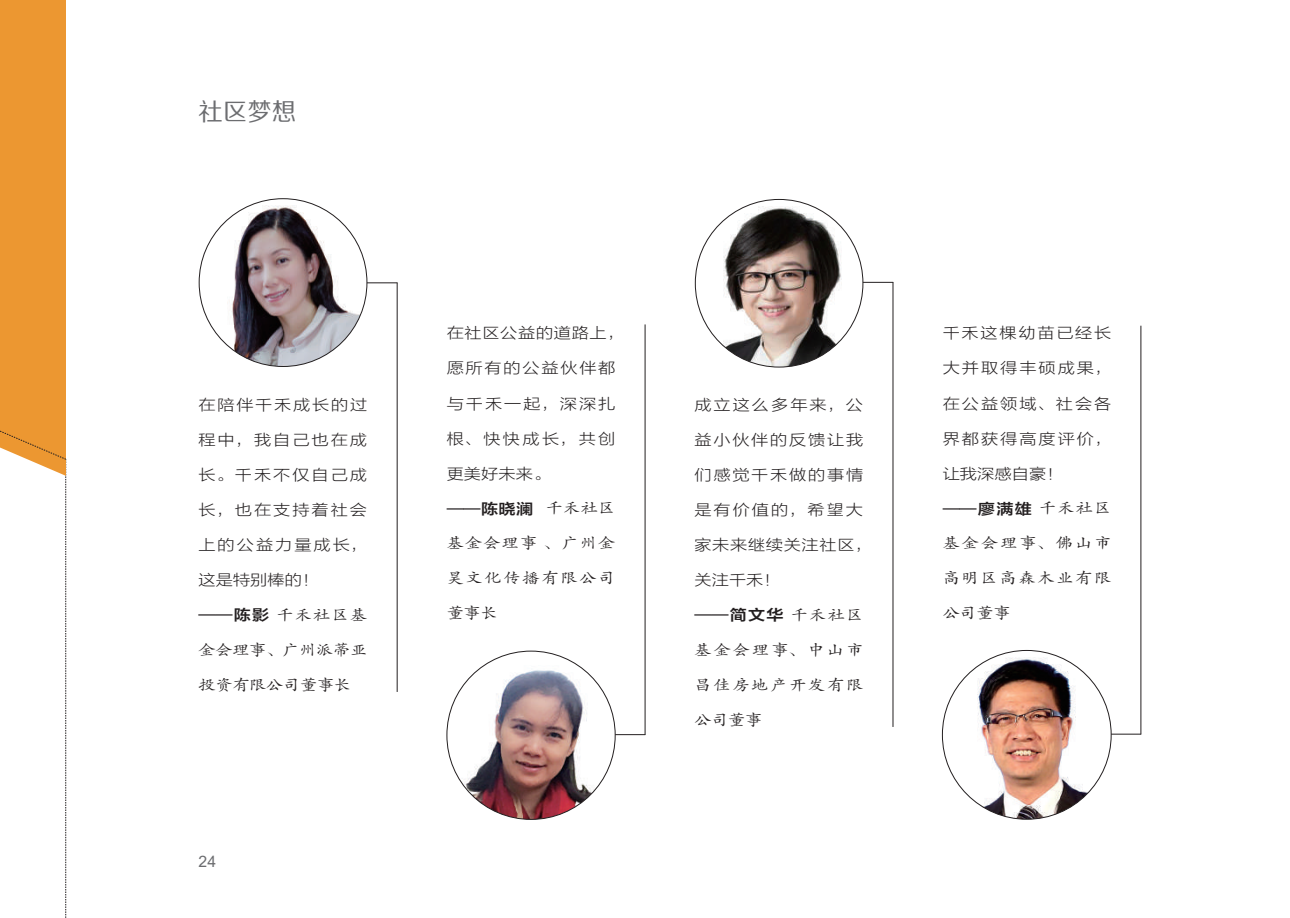
<style>
.page{position:relative;width:1290px;height:918px;background:#fff}
.page>*{position:absolute;margin:0;border:0;box-sizing:border-box;transform-origin:0 0}
.t1{font:24.5px "FZZHJW NFDS GB1 0";color:#6c6d70}
.t2{font:15.75px "Arial";color:#6c6d70}
.t3{font:14.88px "FZLTXHK NFDS GBK1 0";letter-spacing:.11em;color:#231f20;scale:1.15 1}
.t4{font:14.88px "FZKTJW GB1 0";letter-spacing:.105em;color:#231f20;scale:1.15 1}
.t5{font:14.88px "FZLTZCHK GBK1 0";letter-spacing:.075em;color:#231f20;scale:1.15 1}
.t6{font:14.88px "FZLTXHK NFDS GBK1 0";letter-spacing:.045em;color:#231f20;scale:1.15 1}
.t7{font:14.88px "FZKTJW GB1 0";letter-spacing:-.01em;color:#231f20;scale:1.15 1}
.t8{font:14.88px "FZKTJW GB1 0";letter-spacing:.125em;color:#231f20;scale:1.15 1}
.t9{font:14.88px "FZKTJW GB1 0";letter-spacing:.075em;color:#231f20;scale:1.15 1}
.s1{font-family:"FZLTZCHK GBK1 0"}
.s2{font-family:"FZKTJW GB1 0"}
</style>
<div class="page">
<svg style="left:0;top:0;width:67px;height:918px"></svg>
<hr style="left:340px;top:282px;width:57px;height:1px;background:#231f20">
<hr style="left:397px;top:283px;width:1px;height:409px;background:#231f20">
<hr style="left:836px;top:282px;width:57px;height:1px;background:#231f20">
<hr style="left:893px;top:282px;width:1px;height:445px;background:#231f20">
<hr style="left:645px;top:324px;width:1px;height:411px;background:#231f20">
<hr style="left:588px;top:734px;width:57px;height:1px;background:#231f20">
<hr style="left:1140px;top:326px;width:1px;height:408px;background:#231f20">
<hr style="left:1084px;top:734px;width:57px;height:1px;background:#231f20">
<img style="left:199px;top:199px;width:168px;height:167px;border-radius:84px">
<img style="left:447px;top:651px;width:168px;height:168px;border-radius:84px">
<img style="left:695px;top:199px;width:168px;height:168px;border-radius:84px">
<img style="left:942px;top:650px;width:169px;height:169px;border-radius:84px">
<h1 class="t1" style="left:198px;top:99px;width:99px">社区梦想</h1>
<p class="t3" style="left:198px;top:396px;width:148px">在陪伴千禾成长的过</p>
<p class="t3" style="left:198px;top:431px;width:148px">程中，我自己也在成</p>
<p class="t3" style="left:198px;top:466px;width:148px">长。千禾不仅自己成</p>
<p class="t3" style="left:198px;top:501px;width:148px">长，也在支持着社会</p>
<p class="t3" style="left:198px;top:536px;width:148px">上的公益力量成长，</p>
<p class="t3" style="left:198px;top:571px;width:107px">这是特别棒的！</p>
<p class="t4" style="left:198px;top:607px;width:148px"><span class="s1">——陈影</span> 千禾社区基</p>
<p class="t7" style="left:198px;top:642px;width:148px">金会理事、广州派蒂亚</p>
<p class="t7" style="left:198px;top:677px;width:134px">投资有限公司董事长</p>
<p class="t2" style="left:198px;top:850px;width:19px">24</p>
<p class="t6" style="left:447px;top:325px;width:156px">在社区公益的道路上，</p>
<p class="t3" style="left:447px;top:360px;width:148px">愿所有的公益伙伴都</p>
<p class="t3" style="left:447px;top:395px;width:148px">与千禾一起，深深扎</p>
<p class="t3" style="left:447px;top:430px;width:148px">根、快快成长，共创</p>
<p class="t3" style="left:447px;top:465px;width:91px">更美好未来。</p>
<p class="t5" style="left:447px;top:500px;width:148px">——陈晓澜 <span class="s2">千禾社区</span></p>
<p class="t9" style="left:447px;top:535px;width:148px">基金会理事 、广州金</p>
<p class="t4" style="left:447px;top:570px;width:148px">昊文化传播有限公司</p>
<p class="t4" style="left:447px;top:605px;width:46px">董事长</p>
<p class="t3" style="left:694px;top:396px;width:148px">成立这么多年来，公</p>
<p class="t3" style="left:694px;top:431px;width:148px">益小伙伴的反馈让我</p>
<p class="t3" style="left:694px;top:466px;width:148px">们感觉千禾做的事情</p>
<p class="t3" style="left:694px;top:501px;width:148px">是有价值的，希望大</p>
<p class="t6" style="left:694px;top:536px;width:156px">家未来继续关注社区，</p>
<p class="t3" style="left:694px;top:571px;width:76px">关注千禾！</p>
<p class="t5" style="left:694px;top:606px;width:148px">——简文华 <span class="s2">千禾社区</span></p>
<p class="t8" style="left:694px;top:642px;width:148px">基金会理事、中山市</p>
<p class="t4" style="left:694px;top:677px;width:148px">昌佳房地产开发有限</p>
<p class="t4" style="left:694px;top:712px;width:61px">公司董事</p>
<p class="t3" style="left:943px;top:325px;width:148px">千禾这棵幼苗已经长</p>
<p class="t3" style="left:943px;top:360px;width:148px">大并取得丰硕成果，</p>
<p class="t3" style="left:943px;top:395px;width:148px">在公益领域、社会各</p>
<p class="t3" style="left:943px;top:430px;width:148px">界都获得高度评价，</p>
<p class="t3" style="left:943px;top:465px;width:107px">让我深感自豪！</p>
<p class="t5" style="left:943px;top:500px;width:148px">——廖满雄 <span class="s2">千禾社区</span></p>
<p class="t8" style="left:943px;top:535px;width:148px">基金会理事、佛山市</p>
<p class="t4" style="left:943px;top:570px;width:148px">高明区高森木业有限</p>
<p class="t4" style="left:943px;top:605px;width:61px">公司董事</p>
</div>
